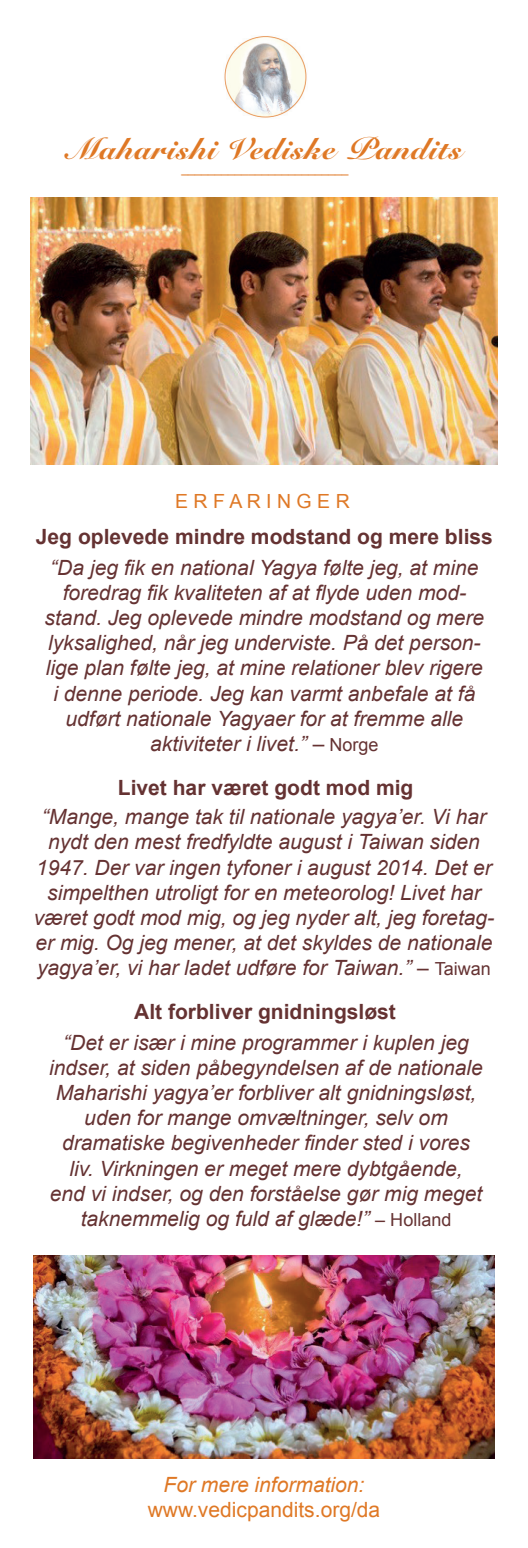
<style>
.page{position:relative;width:528px;height:1548px;background:#fff}
.page>*{position:absolute;margin:0;border:0;box-sizing:border-box;transform-origin:0 0}
.t1{font:30px "Snell Roundhand Black Script";letter-spacing:.04em;color:#df7825}
.t2{font:italic 21px/25.2px "Arial";color:#653232;text-align:center}
.t3{font:700 21px "Arial";color:#653232}
.t4{font:21px "Arial";color:#df7825}
.t5{font:italic 21px "Arial";color:#df7825}
.t6{font:19.5px "Arial";color:#df7825}
.t7{font:12px "Arial";color:#df7825}
.s1{font-style:normal}
.s2{font-style:normal;font-size:18px}
</style>
<div class="page">
<img style="left:30px;top:197px;width:467px;height:268px">
<img style="left:34px;top:1255px;width:459px;height:203px">
<img style="left:224px;top:36px;width:83px;height:82px">
<h1 class="t1" style="left:68px;top:130px;width:395px">Maharishi Vediske Pandits</h1>
<p class="t7" style="left:181px;top:161px;width:168px">_________________________</p>
<p class="t6" style="left:175px;top:488px;width:176px">E R F A R I N G E R</p>
<p class="t3" style="left:36px;top:523px;width:458px">Jeg oplevede mindre modstand og mere bliss</p>
<p class="t2" style="left:45px;top:555px;width:440px">“Da jeg fik en national Yagya følte jeg, at mine foredrag fik kvaliteten af at flyde uden mod&shy;stand. Jeg oplevede mindre modstand og mere lyksalighed, når jeg underviste. På det person&shy;lige plan følte jeg, at mine relationer blev rigere i denne periode. Jeg kan varmt anbefale at få udført nationale Yagyaer for at fremme alle aktiviteter i livet.” <span class="s1">–</span> <span class="s2">Norge</span></p>
<p class="t3" style="left:118px;top:773px;width:297px">Livet har været godt mod mig</p>
<p class="t2" style="left:34px;top:804px;width:461px">“Mange, mange tak til nationale yagya’er. Vi har nydt den mest fredfyldte august i Taiwan siden 1947. Der var ingen tyfoner i august 2014. Det er simpelthen utroligt for en meteorolog! Livet har været godt mod mig, og jeg nyder alt, jeg foretag&shy;er mig. Og jeg mener, at det skyldes de nationale yagya’er, vi har ladet udføre for Taiwan.” <span class="s1">–</span> <span class="s2">Taiwan</span></p>
<p class="t3" style="left:134px;top:997px;width:263px">Alt forbliver gnidningsløst</p>
<p class="t2" style="left:49px;top:1030px;width:435px">“Det er især i mine programmer i kuplen jeg indser, at siden påbegyndelsen af de nationale Maharishi yagya’er forbliver alt gnidningsløst, uden for mange omvæltninger, selv om dramatiske begivenheder finder sted i vores liv. Virkningen er meget mere dybtgående,<br>end vi indser, og den forståelse gør mig meget taknemmelig og fuld af glæde!” <span class="s2">– Holland</span></p>
<p class="t5" style="left:163px;top:1471px;width:202px">For mere information:</p>
<p class="t4" style="left:147px;top:1496px;width:234px">www.vedicpandits.org/da</p>
</div>
